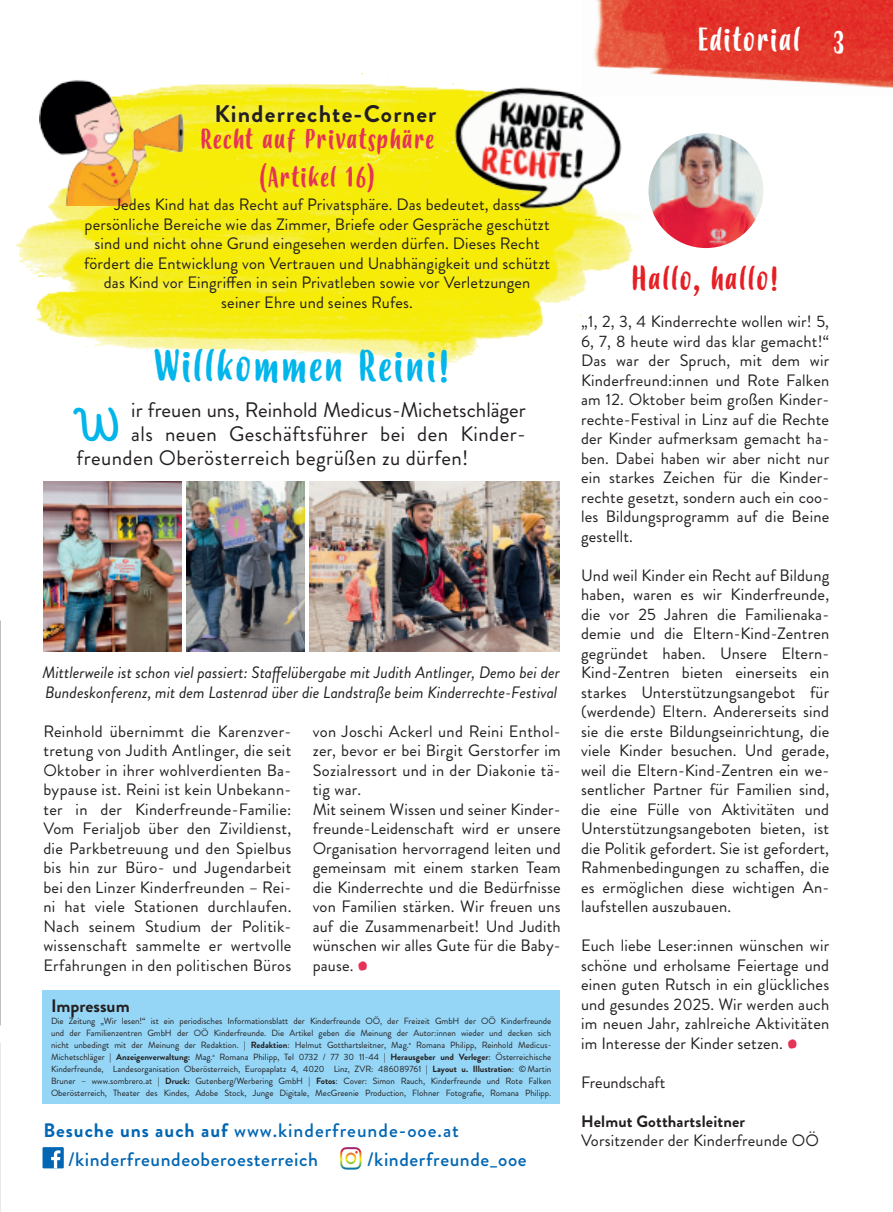
<style>
.page{position:relative;width:893px;height:1212px;background:#fff}
.page>*{position:absolute;margin:0;border:0;box-sizing:border-box;transform-origin:0 0}
.t1{font:italic 600 46.5px "Intro Script";color:#02b5eb}
.t2{font:42px "Budidaya";letter-spacing:.05em;color:#02b5eb}
.t3{font:31.5px "Budidaya";letter-spacing:.05em;color:#e41f25}
.t4{font:31.5px "Budidaya";letter-spacing:.05em;color:#fff}
.t5{font:27px/37.8px "Budidaya";letter-spacing:.05em;color:#e53257;text-align:center}
.t6{font:700 24px "Brandon Grotesque";letter-spacing:.05em;color:#231f20}
.t7{font:21px "Brandon Grotesque";letter-spacing:.02em;color:#231f20}
.t8{font:21px "Brandon Grotesque";color:#231f20}
.t9{font:500 19.5px/28.7px "Brandon Grotesque";letter-spacing:.03em;color:#0166b3}
.t10{font:700 18px "Brandon Grotesque";color:#231f20}
.t11{font:16.5px/19.5px "Brandon Grotesque";letter-spacing:.01em;color:#231f20;text-align:justify}
.t12{font:italic 16.5px/19.5px "Brandon Grotesque";color:#231f20}
.t13{font:700 16.5px "Brandon Grotesque";letter-spacing:.01em;color:#231f20}
.t14{font:9px/12px "Brandon Grotesque";color:#231f20;text-align:justify}
.s1{font-family:"Budidaya";font-size:31.5px;color:#e53257}
.s2{font-weight:700}
</style>
<div class="page">
<img style="left:16px;top:73px;width:617px;height:292px">
<img style="left:39px;top:73px;width:150px;height:133px">
<img style="left:44px;top:482px;width:138px;height:169px">
<img style="left:187px;top:482px;width:117px;height:169px">
<img style="left:310px;top:482px;width:250px;height:169px">
<img style="left:0;top:851px;width:1px;height:174px">
<div style="left:43px;top:990px;width:517px;height:114px;background:#95d5f5"></div>
<img style="left:648px;top:133px;width:115px;height:115px;border-radius:57px">
<img style="left:447px;top:73px;width:181px;height:145px">
<img style="left:581px;top:0;width:312px;height:96px">
<svg style="left:340px;top:1147px;width:21px;height:22px"></svg>
<div style="left:43px;top:1147px;width:21px;height:21px;background:#0166b3"></div>
<svg style="left:51px;top:1150px;width:9px;height:18px"></svg>
<h3 class="t6" style="left:214px;top:97px;width:224px">Kinderrechte-Corner</h3>
<h3 class="t5" style="left:200px;top:122px;width:236px">Recht auf Privatsphäre (Artikel 16)</h3>
<p class="t11" style="left:84px;top:195px;width:468px;text-align:center">Jedes Kind hat das Recht auf Privatsphäre. Das bedeutet, dass persönliche Bereiche wie das Zimmer, Briefe oder Gespräche geschützt sind und nicht ohne Grund eingesehen werden dürfen. Dieses Recht fördert die Entwicklung von Vertrauen und Unabhängigkeit und schützt das Kind vor Eingriffen in sein Privatleben sowie vor Verletzungen seiner Ehre und seines Rufes.</p>
<h2 class="t2" style="left:153px;top:342px;width:297px">Willkommen Reini!</h2>
<h1 class="t1" style="left:77px;top:397px;width:59px">W</h1>
<p class="t8" style="left:131px;top:395px;width:396px">ir freuen uns, Reinhold Medicus-Michetschläger</p>
<p class="t7" style="left:131px;top:419px;width:396px">als neuen Geschäftsführer bei den Kinder-</p>
<p class="t7" style="left:77px;top:443px;width:393px">freunden Oberösterreich begrüßen zu dürfen!</p>
<p class="t12" style="left:43px;top:663px;width:519px">Mittlerweile ist schon viel passiert: Staffelübergabe mit Judith Antlinger, Demo bei der<br>Bundeskonferenz, mit dem Lastenrad über die Landstraße beim Kinderrechte-Festival</p>
<p class="t11" style="left:43px;top:721px;width:250px">Reinhold übernimmt die Karenzver&shy;tretung von Judith Antlinger, die seit Oktober in ihrer wohlverdienten Ba&shy;bypause ist. Reini ist kein Unbekann&shy;ter in der Kinderfreunde-Familie:<br>Vom Ferialjob über den Zivildienst, die Parkbetreuung und den Spielbus bis hin zur Büro- und Jugendarbeit bei den Linzer Kinderfreunden – Rei&shy;ni hat viele Stationen durchlaufen.<br>Nach seinem Studium der Politik&shy;wissenschaft sammelte er wertvolle Erfahrungen in den politischen Büros</p>
<p class="t11" style="left:313px;top:721px;width:250px;text-align:left">von Joschi Ackerl und Reini Enthol&shy;zer, bevor er bei Birgit Gerstorfer im<br>Sozialressort und in der Diakonie tä&shy;tig war.<br>Mit seinem Wissen und seiner Kinder&shy;freunde-Leidenschaft wird er unsere<br>Organisation hervorragend leiten und gemeinsam mit einem starken Team die Kinderrechte und die Bedürfnisse von Familien stärken. Wir freuen uns auf die Zusammenarbeit! Und Judith wünschen wir alles Gute für die Baby&shy;pause. <span class="s1">•</span></p>
<p class="t10" style="left:51px;top:993px;width:80px">Impressum</p>
<p class="t14" style="left:51px;top:1015px;width:502px">Die Zeitung „Wir lesen!“ ist ein periodisches Informationsblatt der Kinderfreunde OÖ, der Freizeit GmbH der OÖ Kinderfreunde und der Familienzentren GmbH der OÖ Kinderfreunde. Die Artikel geben die Meinung der Autor:innen wieder und decken sich nicht unbedingt mit der Meinung der Redaktion. | <span class="s2">Redaktion</span>: Helmut Gotthartsleitner, Mag.<sup>a</sup> Romana Philipp, Reinhold Medicus-Michetschläger | <span class="s2">Anzeigenverwaltung:</span> Mag.<sup>a</sup> Romana Philipp, Tel 0732 / 77 30 11-44 | <span class="s2">Herausgeber und Verleger</span>: Österreichische Kinderfreunde, Landesorganisation Oberösterreich, Europaplatz 4, 4020 Linz, ZVR: 486089761 | <span class="s2">Layout u. Illustration</span>: ©Martin Bruner – www.sombrero.at | <span class="s2">Druck:</span> Gutenberg/Werbering GmbH | <span class="s2">Fotos</span>: Cover: Simon Rauch, Kinderfreunde und Rote Falken Oberösterreich, Theater des Kindes, Adobe Stock, Junge Digitale, MecGreenie Production, Flohner Fotografie, Romana Philipp.</p>
<p class="t9" style="left:68px;top:1117px;width:392px;text-indent:-25px"><span class="s2">Besuche uns auch auf</span> www.kinderfreunde-ooe.at /kinderfreundeoberoesterreich</p>
<p class="t9" style="left:367px;top:1145px;width:161px">/kinderfreunde_ooe</p>
<h3 class="t4" style="left:698px;top:22px;width:104px">Editorial</h3>
<h3 class="t4" style="left:833px;top:25px;width:13px">3</h3>
<h3 class="t3" style="left:632px;top:260px;width:148px">Hallo, hallo!</h3>
<p class="t11" style="left:581px;top:312px;width:250px">„1, 2, 3, 4 Kinderrechte wollen wir! 5, 6, 7, 8 heute wird das klar gemacht!“ Das war der Spruch, mit dem wir Kinderfreund:innen und Rote Falken am 12. Oktober beim großen Kinder&shy;rechte-Festival in Linz auf die Rechte der Kinder aufmerksam gemacht ha&shy;ben. Dabei haben wir aber nicht nur ein starkes Zeichen für die Kinder&shy;rechte gesetzt, sondern auch ein coo&shy;les Bildungsprogramm auf die Beine gestellt.</p>
<p class="t11" style="left:581px;top:565px;width:250px">Und weil Kinder ein Recht auf Bildung haben, waren es wir Kinderfreunde, die vor 25 Jahren die Familienaka&shy;demie und die Eltern-Kind-Zentren gegründet haben. Unsere Eltern-Kind-Zentren bieten einerseits ein starkes Unterstützungsangebot für (werdende) Eltern. Andererseits sind sie die erste Bildungseinrichtung, die viele Kinder besuchen. Und gerade, weil die Eltern-Kind-Zentren ein we&shy;sentlicher Partner für Familien sind, die eine Fülle von Aktivitäten und Unterstützungsangeboten bieten, ist die Politik gefordert. Sie ist gefordert, Rahmenbedingungen zu schaffen, die es ermöglichen diese wichtigen An&shy;laufstellen auszubauen.</p>
<p class="t11" style="left:581px;top:936px;width:250px">Euch liebe Leser:innen wünschen wir schöne und erholsame Feiertage und einen guten Rutsch in ein glückliches und gesundes 2025. Wir werden auch im neuen Jahr, zahlreiche Aktivitäten im Interesse der Kinder setzen. <span class="s1">•</span></p>
<p class="t11" style="left:581px;top:1072px;width:86px">Freundschaft</p>
<p class="t13" style="left:581px;top:1109px;width:166px">Helmut Gotthartsleitner</p>
<p class="t11" style="left:581px;top:1131px;width:239px">Vorsitzender der Kinderfreunde OÖ</p>
</div>
